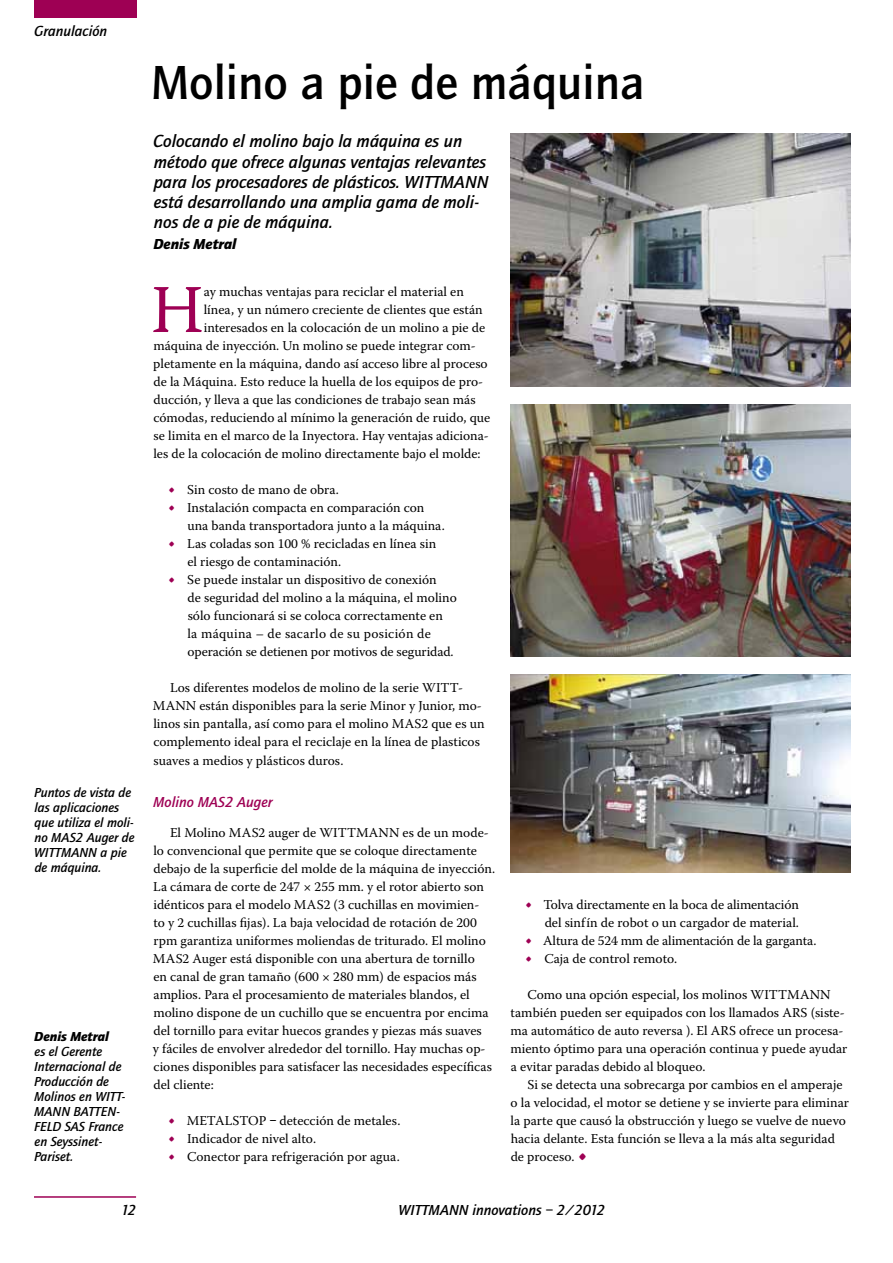
<style>
.page{position:relative;width:893px;height:1263px;background:#fff}
.page>*{position:absolute;margin:0;border:0;box-sizing:border-box;transform-origin:0 0}
.t1{font:68.25px "Warnock Pro";color:#9e0054}
.t2{font:500 49.5px "Quay Sans";color:#000}
.t3{font:italic 500 18px/20.2px "Quay Sans";color:#000}
.t4{font:italic 500 15px "Quay Sans";color:#000}
.t5{font:italic 500 15px "Quay Sans";color:#9e0054}
.t6{font:italic 900 15px "Quay Sans";color:#000}
.t7{font:13.5px/18px "Warnock Pro";color:#000}
.t8{font:italic 500 13.5px/15px "Quay Sans";color:#000}
.t9{font:italic 900 13.5px "Quay Sans";color:#000}
.s1{font-size:18px;color:#9e0054}
.s2{font-family:"Quay Sans";font-weight:500;font-style:italic}
.s3{font-size:24px;color:#9e0054}
</style>
<div class="page">
<div style="left:34px;top:0;width:102px;height:18px;background:#9e0054"></div>
<hr style="left:34px;top:1196px;width:102px;height:2px;background:#9e0054">
<img style="left:510px;top:134px;width:340px;height:252px">
<img style="left:510px;top:404px;width:340px;height:252px">
<img style="left:510px;top:674px;width:340px;height:198px">
<p class="t4" style="left:34px;top:22px;width:75px">Granulación</p>
<p class="t8" style="left:34px;top:785px;width:102px">Puntos de vista de las aplicaciones que utiliza el moli&shy;no MAS2 Auger de<br>WITTMANN a pie de máquina.</p>
<p class="t9" style="left:34px;top:1028px;width:76px">Denis Metral</p>
<p class="t8" style="left:34px;top:1044px;width:93px">es el Gerente<br>Internacional de<br>Producción de<br>Molinos en WITT-<br>MANN BATTEN-<br>FELD SAS France en Seyssinet-<br>Pariset.</p>
<h2 class="t2" style="left:151px;top:55px;width:495px">Molino a pie de máquina</h2>
<h3 class="t3" style="left:153px;top:131px;width:337px">Colocando el molino bajo la máquina es un método que ofrece algunas ventajas relevantes para los procesadores de plásticos. WITTMANN está desarrollando una amplia gama de moli&shy;nos de a pie de máquina.</h3>
<p class="t6" style="left:153px;top:235px;width:85px">Denis Metral</p>
<h1 class="t1" style="left:151px;top:268px;width:54px">H</h1>
<p class="t7" style="left:204px;top:282px;width:261px">ay muchas ventajas para reciclar el material en</p>
<p class="t7" style="left:204px;top:300px;width:280px">línea, y un número creciente de clientes que están</p>
<p class="t7" style="left:204px;top:318px;width:283px">interesados en la colocación de un molino a pie de</p>
<p class="t7" style="left:153px;top:336px;width:324px">máquina de inyección. Un molino se puede integrar com-</p>
<p class="t7" style="left:153px;top:354px;width:336px">pletamente en la máquina, dando así acceso libre al proceso</p>
<p class="t7" style="left:153px;top:372px;width:331px">de la Máquina. Esto reduce la huella de los equipos de pro-</p>
<p class="t7" style="left:153px;top:390px;width:324px">ducción, y lleva a que las condiciones de trabajo sean más</p>
<p class="t7" style="left:153px;top:408px;width:338px">cómodas, reduciendo al mínimo la generación de ruido, que</p>
<p class="t7" style="left:154px;top:426px;width:337px">se limita en el marco de la Inyectora. Hay ventajas adiciona-</p>
<p class="t7" style="left:153px;top:444px;width:329px">les de la colocación de molino directamente bajo el molde:</p>
<p class="t7" style="left:168px;top:480px;width:172px"><span class="s1">•</span> Sin costo de mano de obra.</p>
<p class="t7" style="left:187px;top:498px;width:259px;text-indent:-19px"><span class="s1">•</span> Instalación compacta en comparación con una banda transportadora junto a la máquina.</p>
<p class="t7" style="left:187px;top:534px;width:250px;text-indent:-19px"><span class="s1">•</span> Las coladas son 100 % recicladas en línea sin el riesgo de contaminación.</p>
<p class="t7" style="left:187px;top:571px;width:271px;text-indent:-19px"><span class="s1">•</span> Se puede instalar un dispositivo de conexión<br>de seguridad del molino a la máquina, el molino sólo funcionará si se coloca correctamente en<br>la máquina – de sacarlo de su posición de operación se detienen por motivos de seguridad.</p>
<p class="t7" style="left:153px;top:679px;width:333px;text-indent:17px">Los diferentes modelos de molino de la serie WITT-MANN están disponibles para la serie Minor y Junior, mo&shy;linos sin pantalla, así como para el molino MAS2 que es un complemento ideal para el reciclaje en la línea de plasticos suaves a medios y plásticos duros.</p>
<p class="t5" style="left:153px;top:793px;width:121px">Molino MAS2 Auger</p>
<p class="t7" style="left:153px;top:823px;width:344px;text-indent:17px">El Molino MAS2 auger de WITTMANN es de un mode&shy;lo convencional que permite que se coloque directamente debajo de la superficie del molde de la máquina de inyección.<br>La cámara de corte de 247 × 255 mm. y el rotor abierto son idénticos para el modelo MAS2 (3 cuchillas en movimien-<br>to y 2 cuchillas fijas). La baja velocidad de rotación de 200 rpm garantiza uniformes moliendas de triturado. El molino MAS2 Auger está disponible con una abertura de tornillo<br>en canal de gran tamaño (600 × 280 mm) de espacios más amplios. Para el procesamiento de materiales blandos, el molino dispone de un cuchillo que se encuentra por encima del tornillo para evitar huecos grandes y piezas más suaves<br>y fáciles de envolver alrededor del tornillo. Hay muchas op&shy;ciones disponibles para satisfacer las necesidades específicas del cliente:</p>
<p class="t7" style="left:168px;top:1111px;width:234px"><span class="s1">•</span> METALSTOP <span class="s2">–</span> detección de metales.</p>
<p class="t7" style="left:168px;top:1129px;width:149px"><span class="s1">•</span> Indicador de nivel alto.</p>
<p class="t7" style="left:168px;top:1147px;width:233px"><span class="s1">•</span> Conector para refrigeración por agua.</p>
<p class="t7" style="left:525px;top:895px;width:275px;text-align:right"><span class="s1">•</span> Tolva directamente en la boca de alimentación del sinfín de robot o un cargador de material.</p>
<p class="t7" style="left:525px;top:931px;width:293px"><span class="s1">•</span> Altura de 524 mm de alimentación de la garganta.</p>
<p class="t7" style="left:525px;top:949px;width:153px"><span class="s1">•</span> Caja de control remoto.</p>
<p class="t7" style="left:511px;top:985px;width:338px;text-indent:17px">Como una opción especial, los molinos WITTMANN también pueden ser equipados con los llamados ARS (siste&shy;ma automático de auto reversa ). El ARS ofrece un procesa&shy;miento óptimo para una operación continua y puede ayudar a evitar paradas debido al bloqueo.</p>
<p class="t7" style="left:511px;top:1075px;width:340px;text-indent:17px">Si se detecta una sobrecarga por cambios en el amperaje o la velocidad, el motor se detiene y se invierte para eliminar la parte que causó la obstrucción y luego se vuelve de nuevo hacia delante. Esta función se lleva a la más alta seguridad de proceso. <span class="s3">•</span></p>
<p class="t4" style="left:121px;top:1201px;width:16px">12</p>
<p class="t4" style="left:399px;top:1201px;width:208px">WITTMANN innovations – 2/2012</p>
</div>
